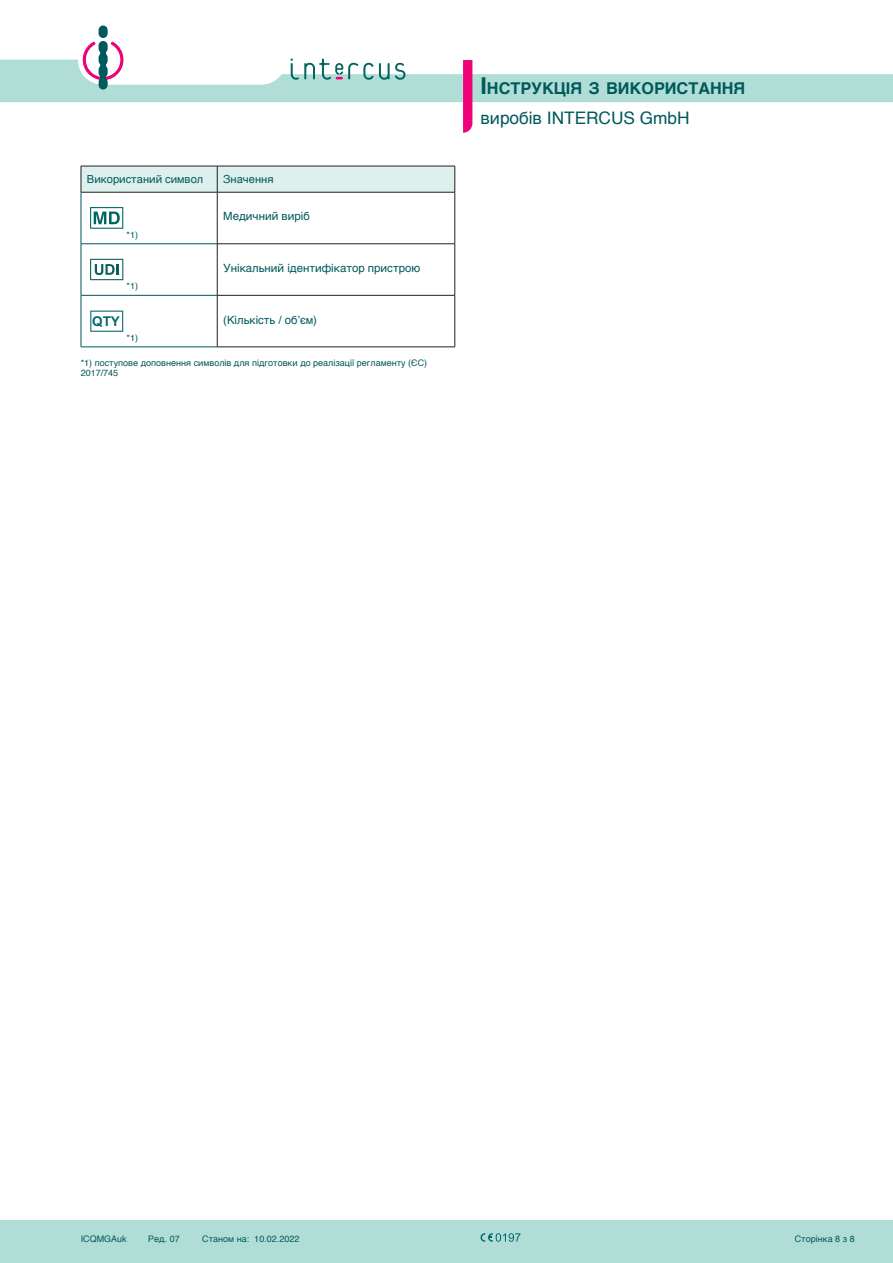
<style>
.page{position:relative;width:893px;height:1263px;background:#fff}
.page>*{position:absolute;margin:0;border:0;box-sizing:border-box;transform-origin:0 0}
.t1{font:17.25px "Helvetica";color:#00595b}
.t2{font:700 16.35px "Helvetica";color:#00595b}
.t3{font:700 13.5px "Arial";color:#006769}
.Text_-_LI{font:11.4px "Helvetica";color:#00595b}
.Text{font:11.1px "Helvetica";color:#00595b}
.Kommentar{font:9px/10.8px "Helvetica";color:#00595b}
.s1{font-size:23.25px}
</style>
<div class="page">
<svg style="left:0;top:26px;width:893px;height:107px"></svg>
<div style="left:0;top:1220px;width:893px;height:43px;background:#b0ded6"></div>
<svg style="left:480px;top:1233px;width:40px;height:9px"></svg>
<svg style="left:81px;top:166px;width:375px;height:26px;background:#d6e8e5"></svg>
<hr style="left:81px;top:192px;width:136px;height:1px;background:#231f20">
<hr style="left:217px;top:192px;width:238px;height:1px;background:#231f20">
<hr style="left:217px;top:192px;width:1px;height:52px;background:#231f20">
<hr style="left:455px;top:192px;width:1px;height:52px;background:#231f20">
<hr style="left:217px;top:243px;width:238px;height:1px;background:#231f20">
<hr style="left:217px;top:244px;width:1px;height:51px;background:#231f20">
<hr style="left:455px;top:244px;width:1px;height:51px;background:#231f20">
<hr style="left:217px;top:295px;width:238px;height:1px;background:#231f20">
<hr style="left:217px;top:295px;width:1px;height:52px;background:#231f20">
<hr style="left:455px;top:295px;width:1px;height:52px;background:#231f20">
<hr style="left:217px;top:347px;width:238px;height:1px;background:#231f20">
<hr style="left:81px;top:192px;width:1px;height:52px;background:#00595b">
<hr style="left:81px;top:243px;width:136px;height:1px;background:#00595b">
<hr style="left:81px;top:244px;width:1px;height:51px;background:#00595b">
<hr style="left:81px;top:295px;width:136px;height:1px;background:#00595b">
<hr style="left:81px;top:295px;width:1px;height:52px;background:#00595b">
<hr style="left:81px;top:347px;width:136px;height:1px;background:#00595b">
<svg style="left:90px;top:207px;width:33px;height:22px"></svg>
<svg style="left:90px;top:259px;width:33px;height:21px"></svg>
<svg style="left:90px;top:311px;width:33px;height:21px"></svg>
<p class="Text" style="left:87px;top:171px;width:118px">Використаний символ</p>
<p class="Text" style="left:223px;top:171px;width:52px">Значення</p>
<p class="Kommentar" style="left:127px;top:229px;width:13px">*1)</p>
<p class="Kommentar" style="left:127px;top:281px;width:13px">*1)</p>
<p class="Text_-_LI" style="left:223px;top:208px;width:88px">Медичний виріб</p>
<p class="Text_-_LI" style="left:223px;top:259px;width:198px">Унікальний ідентифікатор пристрою</p>
<p class="Text_-_LI" style="left:223px;top:311px;width:95px">(Кількість / об’єм)</p>
<p class="Kommentar" style="left:81px;top:357px;width:348px">*1) поступове доповнення символів для підготовки до реалізації регламенту (ЄС)<br>2017/745</p>
<p class="t3" style="left:92px;top:312px;width:29px">QTY</p>
<p class="Kommentar" style="left:127px;top:333px;width:13px">*1)</p>
<h2 class="t2" style="left:480px;top:78px;width:266px"><span class="s1">І</span>нструкція з використання</h2>
<h1 class="t1" style="left:480px;top:104px;width:211px">виробів INTERCUS GmbH</h1>
<p class="Kommentar" style="left:81px;top:1233px;width:48px">ICQMGAuk</p>
<p class="Kommentar" style="left:148px;top:1233px;width:33px">Ред. 07</p>
<p class="Kommentar" style="left:202px;top:1233px;width:99px">Станом на: 10.02.2022</p>
<p class="Kommentar" style="left:795px;top:1233px;width:61px">Сторінка 8 з 8</p>
</div>
